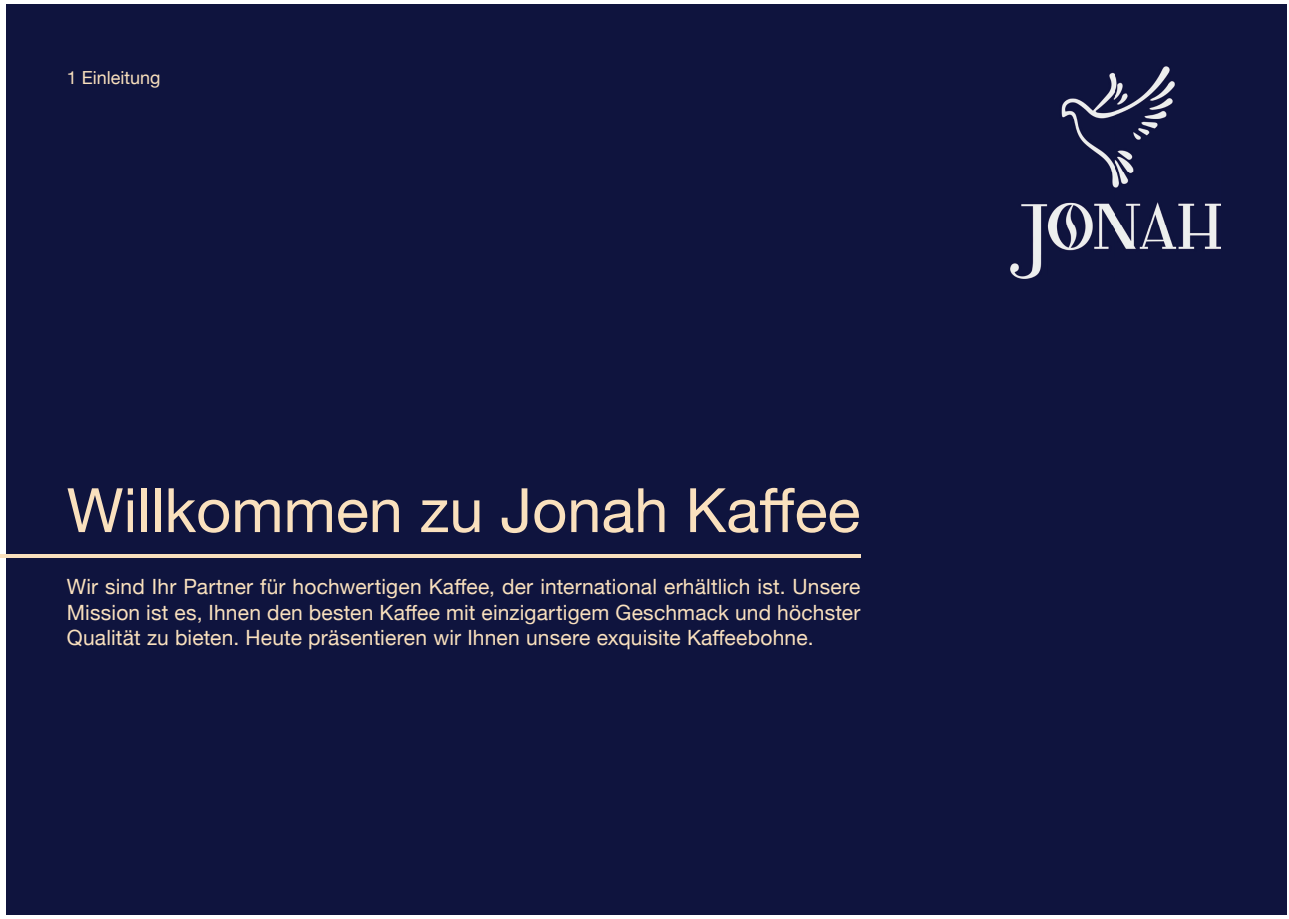
<style>
.page{position:relative;width:1289px;height:919px;background:#fff}
.page>*{position:absolute;margin:0;border:0;box-sizing:border-box;transform-origin:0 0}
.t1{font:61.2px "Helvetica Neue";color:#fae1be}
.t2{font:21px/25.2px "Helvetica Neue";letter-spacing:.005em;color:#fae1be;text-align:justify}
.t3{font:18px "Helvetica Neue";color:#fae1be}
</style>
<div class="page">
<div style="left:6px;top:4px;width:1280px;height:910px;background:#0f143e"></div>
<hr style="left:0;top:554px;width:860px;height:3px;background:#fae1be">
<img style="left:1010px;top:67px;width:210px;height:211px">
<div style="left:1048px;top:259px;width:174px;height:16px;background:#0f143e"></div>
<p class="t3" style="left:67px;top:65px;width:95px">1 Einleitung</p>
<h1 class="t1" style="left:67px;top:466px;width:795px">Willkommen zu Jonah Kaffee</h1>
<p class="t2" style="left:67px;top:575px;width:795px">Wir sind Ihr Partner für hochwertigen Kaffee, der international erhältlich ist. Unsere Mission ist es, Ihnen den besten Kaffee mit einzigartigem Geschmack und höchster Qualität zu bieten. Heute präsentieren wir Ihnen unsere exquisite Kaffeebohne.</p>
</div>
